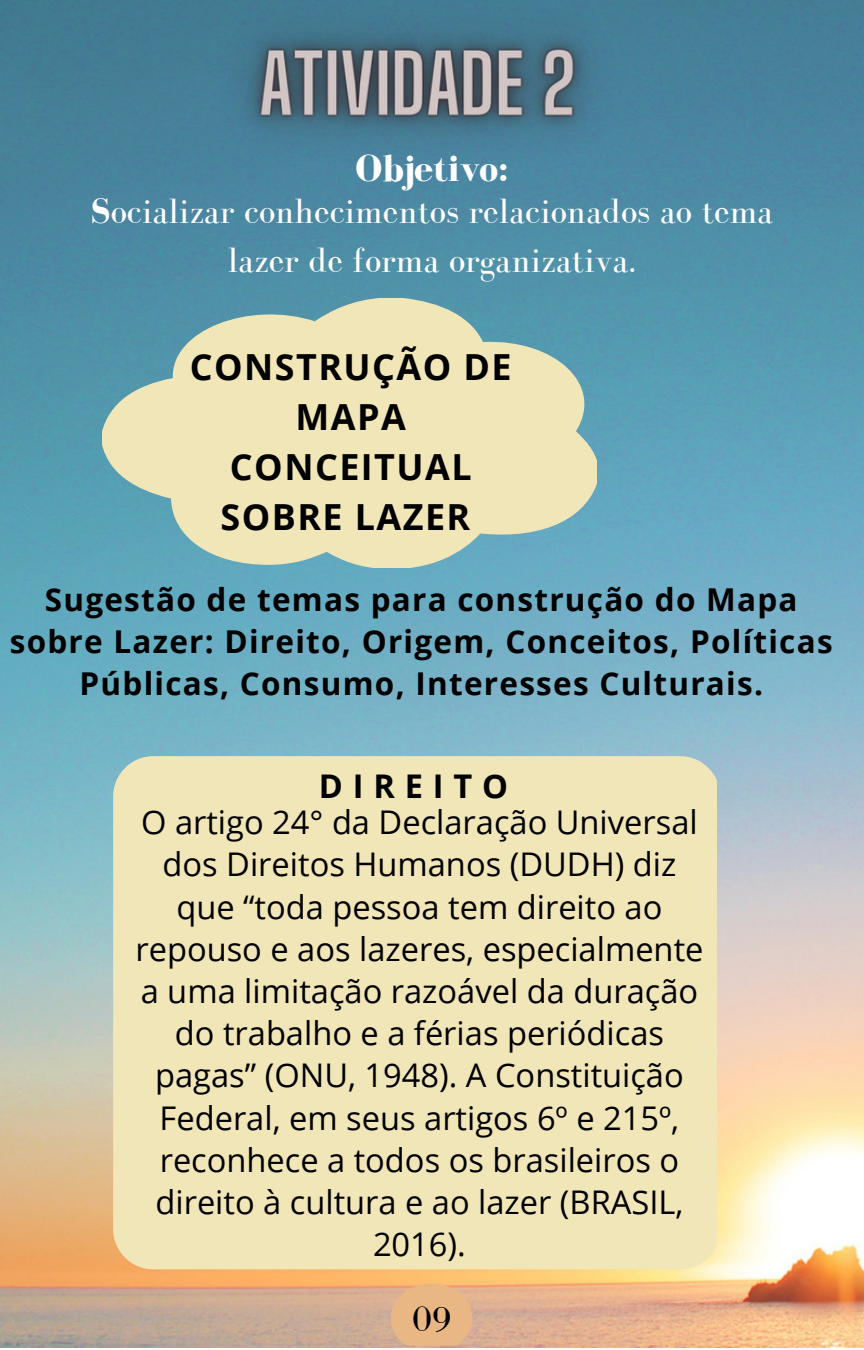
<style>
.page{position:relative;width:864px;height:1350px;background:#fff}
.page>*{position:absolute;margin:0;border:0;box-sizing:border-box;transform-origin:0 0}
.t1{font:700 38.7px "Bodoni FLF";color:#fff}
.t2{font:36.23px/49.1px "Bodoni FLF";color:#fff;text-align:center}
.t3{font:700 36px/49.9px "Open Sans";letter-spacing:.04em;color:#000;text-align:center}
.t4{font:36px "Bodoni FLF";color:#000}
.t5{font:32.62px/42.3px "Open Sans";color:#000;text-align:center}
.t6{font:700 32.62px "Open Sans";letter-spacing:.3em;color:#000}
.t7{font:700 31.5px/42.3px "Open Sans";letter-spacing:.04em;color:#000;text-align:center}
.s1{font-weight:700}
</style>
<div class="page">
<img style="left:0;top:0;width:864px;height:1348px">
<svg style="left:102px;top:298px;width:494px;height:270px;fill:#f1e6b8"></svg>
<img style="left:168px;top:0;width:499px;height:224px">
<svg style="left:391px;top:1283px;width:81px;height:65px;fill:#e9b783"></svg>
<div style="left:113px;top:756px;width:604px;height:516px;background:#f1e6b8"></div>
<p class="t1" style="left:355px;top:148px;width:155px">Objetivo:</p>
<p class="t2" style="left:91px;top:186px;width:684px"><span class="s1">S</span>ocializar conhecimentos relacionados ao tema lazer de forma organizativa.</p>
<p class="t3" style="left:190px;top:341px;width:323px">CONSTRUÇÃO DE<br>MAPA<br>CONCEITUAL</p>
<p class="t3" style="left:221px;top:491px;width:251px">SOBRE LAZER</p>
<p class="t7" style="left:10px;top:577px;width:824px">Sugestão de temas para construção do Mapa sobre Lazer: Direito, Origem, Conceitos, Políticas<br>Públicas, Consumo, Interesses Culturais.</p>
<p class="t6" style="left:319px;top:763px;width:191px">DIREITO</p>
<p class="t5" style="left:135px;top:800px;width:570px">O artigo 24° da Declaração Universal dos Direitos Humanos (DUDH) diz que “toda pessoa tem direito ao repouso e aos lazeres, especialmente a uma limitação razoável da duração do trabalho e a férias periódicas pagas” (ONU, 1948). A Constituição<br>Federal, em seus artigos 6º e 215º, reconhece a todos os brasileiros o direito à cultura e ao lazer (BRASIL,<br>2016).</p>
<p class="t4" style="left:413px;top:1299px;width:40px">09</p>
</div>
